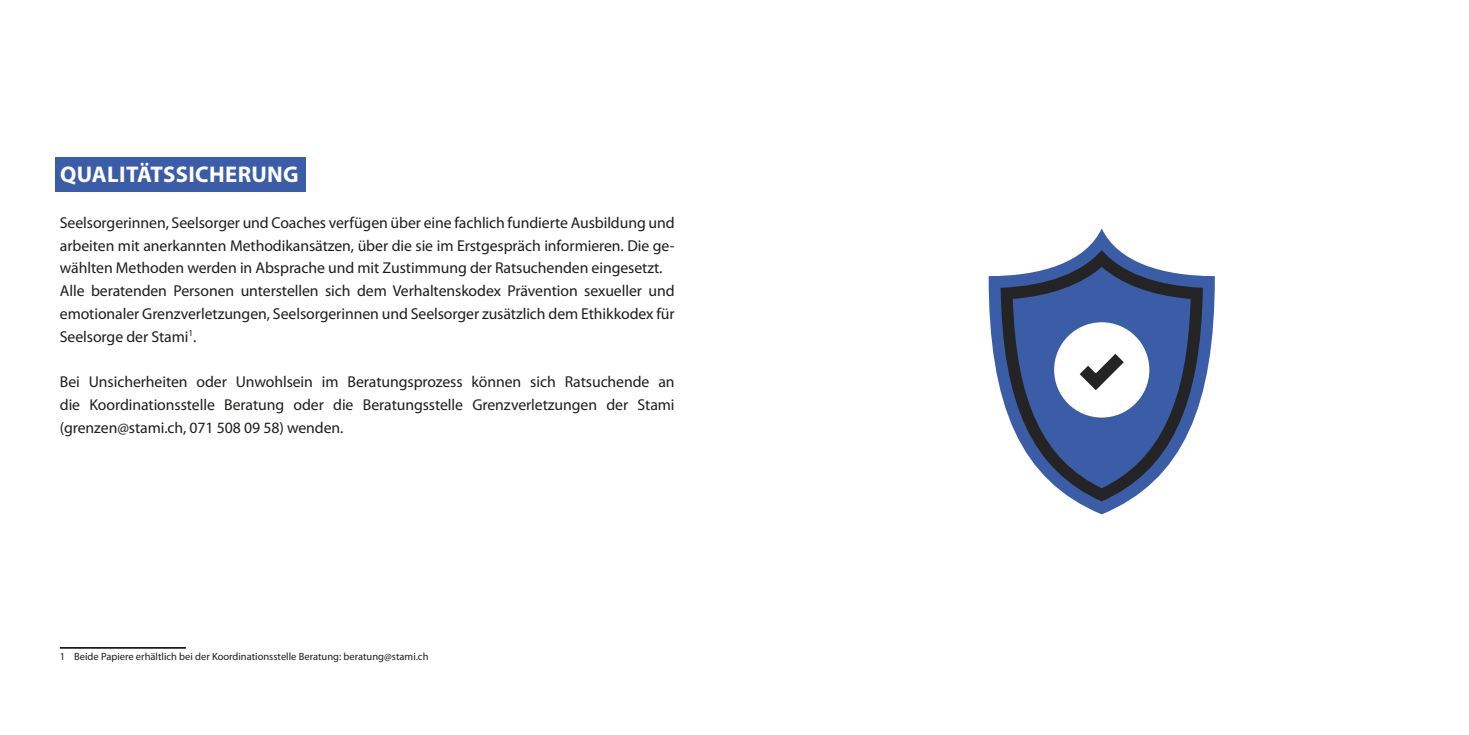
<style>
.page{position:relative;width:1469px;height:735px;background:#fff}
.page>*{position:absolute;margin:0;border:0;box-sizing:border-box;transform-origin:0 0}
.t1{font:700 22.75px "Myriad Pro";letter-spacing:.015em;color:#fff}
.t2{font:15.75px/22.8px "Myriad Pro";letter-spacing:-.005em;color:#1d1d1b;text-align:justify}
.t3{font:10.5px "Myriad Pro";color:#1d1d1b}
</style>
<div class="page">
<div style="left:55px;top:157px;width:250px;height:34px;background:#3b5ca7"></div>
<hr style="left:60px;top:646px;width:126px;height:2px;background:#1d1d1b">
<svg style="left:988px;top:228px;width:226px;height:286px"></svg>
<svg style="left:1000px;top:250px;width:202px;height:251px;fill:#3b5ca7"></svg>
<p class="t1" style="left:60px;top:160px;width:240px">QUALITÄTSSICHERUNG</p>
<p class="t2" style="left:60px;top:211px;width:616px">Seelsorgerinnen, Seelsorger und Coaches verfügen über eine fachlich fundierte Ausbildung und arbeiten mit anerkannten Methodikansätzen, über die sie im Erstgespräch informieren. Die ge&shy;wählten Methoden werden in Absprache und mit Zustimmung der Ratsuchenden eingesetzt.</p>
<p class="t2" style="left:60px;top:279px;width:616px">Alle beratenden Personen unterstellen sich dem Verhaltenskodex Prävention sexueller und emotionaler Grenzverletzungen, Seelsorgerinnen und Seelsorger zusätzlich dem Ethikkodex für Seelsorge der Stami<sup>1</sup>.</p>
<p class="t2" style="left:60px;top:370px;width:616px">Bei Unsicherheiten oder Unwohlsein im Beratungsprozess können sich Ratsuchende an die Koordinationsstelle Beratung oder die Beratungsstelle Grenzverletzungen der Stami (grenzen@stami.ch, 071 508 09 58) wenden.</p>
<p class="t3" style="left:60px;top:650px;width:370px">1 Beide Papiere erhältlich bei der Koordinationsstelle Beratung: beratung@stami.ch</p>
</div>
